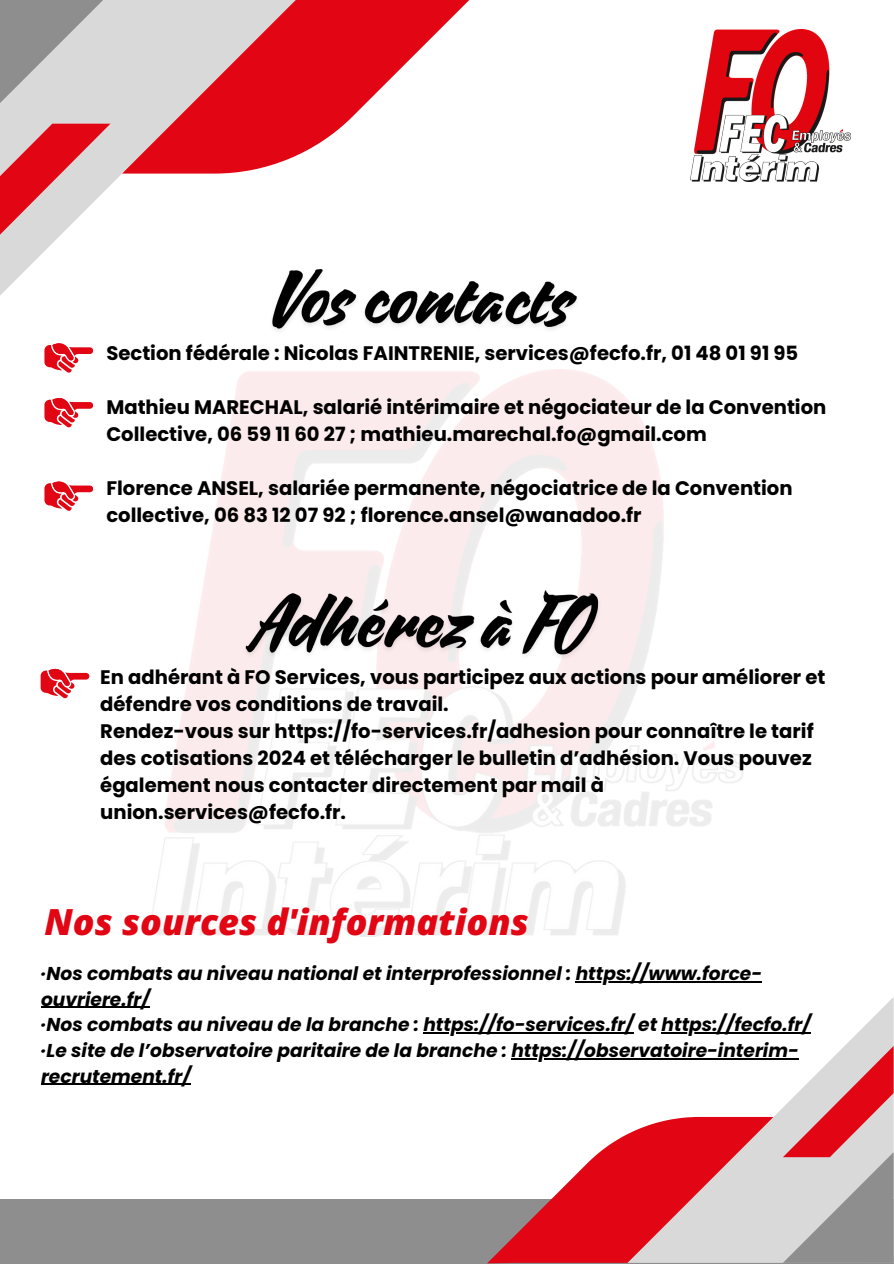
<style>
.page{position:relative;width:894px;height:1264px;background:#fff}
.page>*{position:absolute;margin:0;border:0;box-sizing:border-box;transform-origin:0 0}
.t1{font:italic 800 36px "Open Sans";color:#e20513}
.t2{font:700 19.65px/27px "Poppins";color:#000}
.t3{font:italic 700 18.6px/25.7px "Poppins";color:#000}
</style>
<div class="page">
<div style="left:0;top:1199px;width:893px;height:64px;background:#8d8e8d"></div>
<svg style="left:487px;top:1134px;width:286px;height:129px"></svg>
<svg style="left:627px;top:998px;width:266px;height:264px"></svg>
<svg style="left:782px;top:1045px;width:111px;height:217px"></svg>
<svg style="left:303px;top:0;width:166px;height:153px;fill:#e20513"></svg>
<svg style="left:0;top:0;width:303px;height:295px"></svg>
<svg style="left:0;top:0;width:110px;height:261px;background:#d0abad"></svg>
<img style="left:690px;top:29px;width:160px;height:152px">
<svg style="left:45px;top:343px;width:48px;height:30px"></svg>
<hr style="left:575px;top:981px;width:187px;height:1px;background:#000">
<hr style="left:41px;top:1006px;width:109px;height:1px;background:#000">
<hr style="left:423px;top:1032px;width:210px;height:1px;background:#000">
<hr style="left:661px;top:1032px;width:149px;height:1px;background:#000">
<hr style="left:511px;top:1058px;width:287px;height:1px;background:#000">
<hr style="left:41px;top:1083px;width:150px;height:1px;background:#000">
<svg style="left:45px;top:398px;width:48px;height:30px"></svg>
<svg style="left:45px;top:481px;width:48px;height:30px"></svg>
<svg style="left:41px;top:668px;width:48px;height:30px"></svg>
<img style="left:264px;top:251px;width:313px;height:80px">
<img style="left:238px;top:574px;width:368px;height:107px">
<p class="t2" style="left:106px;top:339px;width:693px">Section fédérale : Nicolas FAINTRENIE, services@fecfo.fr, 01 48 01 91 95</p>
<p class="t2" style="left:106px;top:393px;width:721px">Mathieu MARECHAL, salarié intérimaire et négociateur de la Convention<br>Collective, 06 59 11 60 27 ; mathieu.marechal.fo@gmail.com</p>
<p class="t2" style="left:106px;top:474px;width:687px">Florence ANSEL, salariée permanente, négociatrice de la Convention</p>
<p class="t2" style="left:106px;top:501px;width:536px">collective, 06 83 12 07 92 ; florence.ansel@wanadoo.fr</p>
<p class="t2" style="left:100px;top:663px;width:726px">En adhérant à FO Services, vous participez aux actions pour améliorer et défendre vos conditions de travail.</p>
<p class="t2" style="left:100px;top:717px;width:714px">Rendez-vous sur https://fo-services.fr/adhesion pour connaître le tarif des cotisations 2024 et télécharger le bulletin d’adhésion. Vous pouvez également nous contacter directement par mail à union.services@fecfo.fr.</p>
<p class="t1" style="left:44px;top:896px;width:486px">Nos sources d'informations</p>
<p class="t3" style="left:41px;top:960px;width:722px">·Nos combats au niveau national et interprofessionnel : https://www.force-</p>
<p class="t3" style="left:41px;top:986px;width:771px">ouvriere.fr/<br>·Nos combats au niveau de la branche : https://fo-services.fr/ et https://fecfo.fr/</p>
<p class="t3" style="left:41px;top:1037px;width:759px">·Le site de l’observatoire paritaire de la branche : https://observatoire-interim-</p>
<p class="t3" style="left:41px;top:1063px;width:151px">recrutement.fr/</p>
</div>
